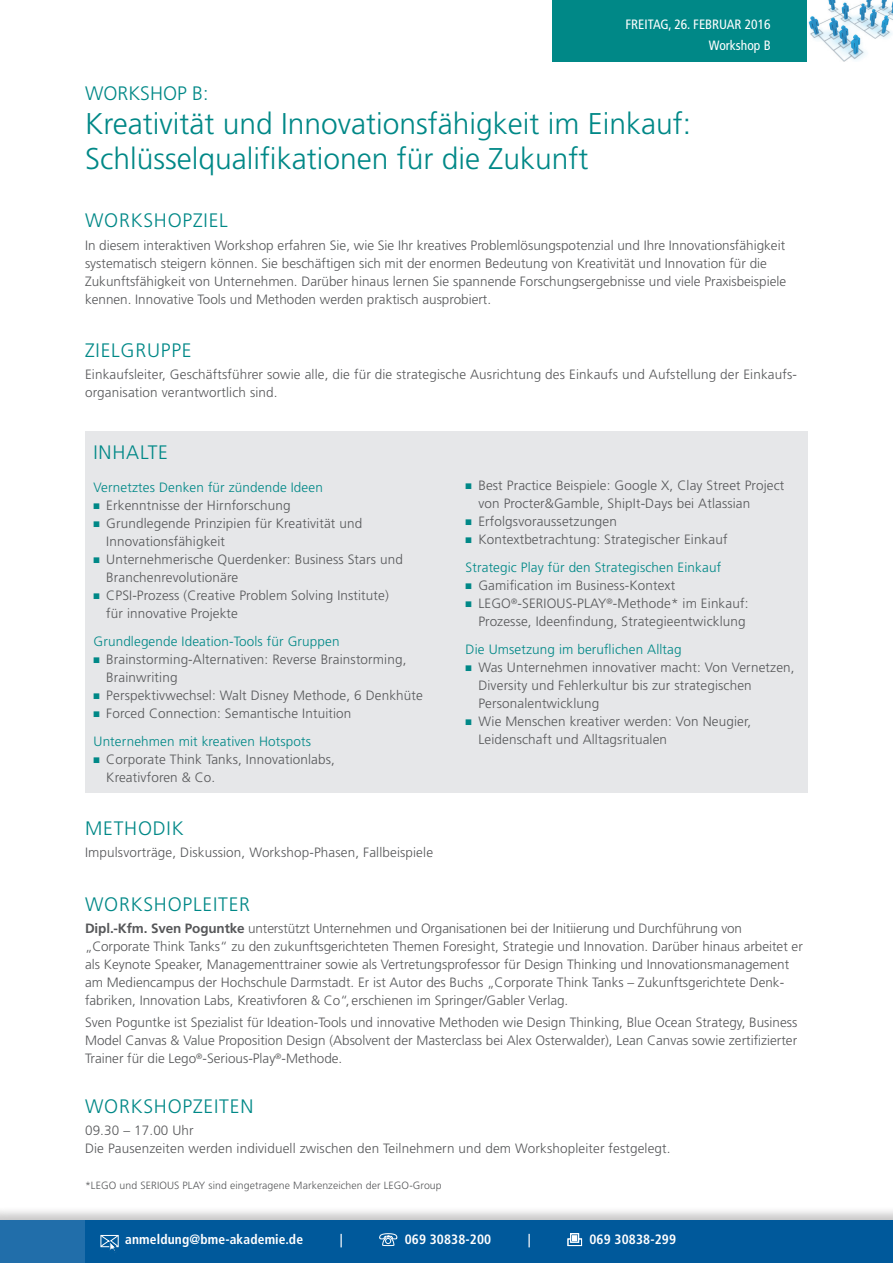
<style>
.page{position:relative;width:893px;height:1263px;background:#fff}
.page>*{position:absolute;margin:0;border:0;box-sizing:border-box;transform-origin:0 0}
.t1{font:300 30px/34.5px "Frutiger LT Std";color:#008887}
.t2{font:300 19.5px "Frutiger LT Std";letter-spacing:.04em;color:#008887}
.t3{font:300 13.5px/18px "Frutiger LT Std";letter-spacing:.01em;color:#57585a}
.t4{font:300 13.5px "Frutiger LT Std";letter-spacing:.01em;color:#008887}
.t5{font:700 condensed 13.5px "Frutiger LT Std";letter-spacing:.01em;color:#fff}
.t6{font:condensed 13.5px/21px "Frutiger LT Std";color:#fff;text-align:right}
.t7{font:300 10.5px "Frutiger LT Std";letter-spacing:.01em;color:#57585a}
.s1{font-family:"Universal Std Newswith Comm Pi";font-weight:400;font-size:11.25px;color:#008887}
.s2{font-weight:700}
</style>
<div class="page">
<div style="left:553px;top:0;width:255px;height:62px;background:#008887"></div>
<img style="left:808px;top:0;width:85px;height:62px">
<div style="left:85px;top:432px;width:723px;height:361px;background:#e6e7e9"></div>
<div style="left:0;top:1206px;width:893px;height:57px;background:#231f20;opacity:.25"></div>
<div style="left:0;top:1220px;width:893px;height:43px;background:#216eaa"></div>
<div style="left:85px;top:1220px;width:808px;height:43px;background:#00599b"></div>
<svg style="left:101px;top:1235px;width:17px;height:16px"></svg>
<svg style="left:379px;top:1233px;width:19px;height:14px"></svg>
<svg style="left:567px;top:1233px;width:15px;height:13px"></svg>
<p class="t6" style="left:625px;top:14px;width:147px">FREITAG, 26. FEBRUAR 2016<br>WORKSHOP B</p>
<h2 class="t2" style="left:85px;top:82px;width:125px">Workshop B:</h2>
<h1 class="t1" style="left:85px;top:107px;width:608px">Kreativität und Innovationsfähigkeit im Einkauf:<br>Schlüsselqualifikationen für die Zukunft</h1>
<h2 class="t2" style="left:85px;top:209px;width:107px">Workshopzie</h2>
<h2 class="t2" style="left:219px;top:209px;width:10px">l</h2>
<p class="t3" style="left:85px;top:236px;width:703px">In diesem interaktiven Workshop erfahren Sie, wie Sie Ihr kreatives Problemlösungspotenzial und Ihre Innovationsfähigkeit systematisch steigern können. Sie beschäftigen sich mit der enormen Bedeutung von Kreativität und Innovation für die Zukunftsfähigkeit von Unternehmen. Darüber hinaus lernen Sie spannende Forschungsergebnisse und viele Praxisbeispiele kennen. Innovative Tools und Methoden werden praktisch ausprobiert.</p>
<h2 class="t2" style="left:85px;top:339px;width:74px">Zielg ruppe</h2>
<p class="t3" style="left:85px;top:366px;width:713px">Einkaufsleiter, Geschäftsführer sowie alle, die für die strategische Ausrichtung des Einkaufs und Aufstellung der Einkaufs&shy;organisation verantwortlich sind.</p>
<h2 class="t2" style="left:94px;top:441px;width:65px">Inhalte</h2>
<p class="t4" style="left:94px;top:479px;width:231px">Vernetztes Denken für zündende Ideen</p>
<p class="t3" style="left:94px;top:496px;width:198px"><span class="s1">◾</span> Erkenntnisse der Hirnforschung</p>
<p class="t3" style="left:94px;top:514px;width:270px"><span class="s1">◾</span> Grundlegende Prinzipien für Kreativität und</p>
<p class="t3" style="left:106px;top:532px;width:120px">Innovationsfähigkeit</p>
<p class="t3" style="left:94px;top:550px;width:311px"><span class="s1">◾</span> Unternehmerische Querdenker: Business Stars und</p>
<p class="t3" style="left:106px;top:568px;width:133px">Branchenrevolutionäre</p>
<p class="t3" style="left:94px;top:586px;width:297px"><span class="s1">◾</span> CPSI-Prozess (Creative Problem Solving Institute)</p>
<p class="t3" style="left:106px;top:604px;width:133px">für innovative Projekte</p>
<p class="t4" style="left:94px;top:633px;width:247px">Grundlegende Ideation-Tools für Gruppen</p>
<p class="t3" style="left:94px;top:650px;width:314px"><span class="s1">◾</span> Brainstorming-Alternativen: Reverse Brainstorming,</p>
<p class="t3" style="left:106px;top:668px;width:73px">Brainwriting</p>
<p class="t3" style="left:94px;top:686px;width:331px"><span class="s1">◾</span> Perspektivwechsel: Walt Disney Methode, 6 Denkhüte</p>
<p class="t3" style="left:94px;top:704px;width:259px"><span class="s1">◾</span> Forced Connection: Semantische Intuition</p>
<p class="t4" style="left:94px;top:733px;width:219px">Unternehmen mit kreativen Hotspots</p>
<p class="t3" style="left:94px;top:750px;width:243px"><span class="s1">◾</span> Corporate Think Tanks, Innovationlabs,</p>
<p class="t3" style="left:106px;top:768px;width:111px">Kreativforen &amp; Co.</p>
<p class="t3" style="left:466px;top:477px;width:320px"><span class="s1">◾</span> Best Practice Beispiele: Google X, Clay Street Project</p>
<p class="t3" style="left:478px;top:495px;width:273px">von Procter&amp;Gamble, ShipIt-Days bei Atlassian</p>
<p class="t3" style="left:466px;top:513px;width:153px"><span class="s1">◾</span> Erfolgsvoraussetzungen</p>
<p class="t3" style="left:466px;top:531px;width:263px"><span class="s1">◾</span> Kontextbetrachtung: Strategischer Einkauf</p>
<p class="t4" style="left:466px;top:560px;width:257px">Strategic Play für den Strategischen Einkauf</p>
<p class="t3" style="left:466px;top:577px;width:211px"><span class="s1">◾</span> Gamification im Business-Kontext</p>
<p class="t3" style="left:466px;top:595px;width:284px"><span class="s1">◾</span> LEGO<sup>®</sup>-SERIOUS-PLAY<sup>®</sup>-Methode* im Einkauf:</p>
<p class="t3" style="left:478px;top:613px;width:269px">Prozesse, Ideenfindung, Strategieentwicklung</p>
<p class="t4" style="left:466px;top:642px;width:217px">Die Umsetzung im beruflichen Alltag</p>
<p class="t3" style="left:466px;top:659px;width:331px"><span class="s1">◾</span> Was Unternehmen innovativer macht: Von Vernetzen,</p>
<p class="t3" style="left:478px;top:677px;width:275px">Diversity und Fehlerkultur bis zur strategischen</p>
<p class="t3" style="left:478px;top:695px;width:122px">Personalentwicklung</p>
<p class="t3" style="left:466px;top:713px;width:287px"><span class="s1">◾</span> Wie Menschen kreativer werden: Von Neugier,</p>
<p class="t3" style="left:478px;top:731px;width:190px">-Leidenschaft und Alltagsritualen</p>
<h2 class="t2" style="left:85px;top:817px;width:30px">Meth</h2>
<h2 class="t2" style="left:138px;top:817px;width:47px">odik</h2>
<p class="t3" style="left:85px;top:844px;width:350px">Impulsvorträge, Diskussion, Workshop-Phasen, Fallbeispiele</p>
<h2 class="t2" style="left:85px;top:893px;width:127px">Workshopleite</h2>
<h2 class="t2" style="left:239px;top:893px;width:12px">r</h2>
<p class="t3" style="left:85px;top:920px;width:719px"><span class="s2">Dipl.-Kfm. Sven Poguntke</span> unterstützt Unternehmen und Organisationen bei der Initiierung und Durchführung von „Corporate Think Tanks“ zu den zukunftsgerichteten Themen Foresight, Strategie und Innovation. Darüber hinaus arbeitet er als Keynote Speaker, Managementtrainer sowie als Vertretungsprofessor für Design Thinking und Innovationsmanagement am Mediencampus der Hochschule Darmstadt. Er ist Autor des Buchs „Corporate Think Tanks – Zukunftsgerichtete Denk&shy;fabriken, Innovation Labs, Kreativforen &amp; Co“, erschienen im Springer/Gabler Verlag.</p>
<p class="t3" style="left:85px;top:1014px;width:714px;text-align:justify">Sven Poguntke ist Spezialist für Ideation-Tools und innovative Methoden wie Design Thinking, Blue Ocean Strategy, Business Model Canvas &amp; Value Proposition Design (Absolvent der Masterclass bei Alex Osterwalder), Lean Canvas sowie zertifizierter Trainer für die Lego<sup>®</sup>-Serious-Play<sup>®</sup>-Methode.</p>
<h2 class="t2" style="left:85px;top:1095px;width:108px">Workshopzeite</h2>
<h2 class="t2" style="left:240px;top:1095px;width:15px">n</h2>
<p class="t3" style="left:85px;top:1121px;width:587px">09.30 – 17.00 Uhr<br>Die Pausenzeiten werden individuell zwischen den Teilnehmern und dem Workshopleiter festgelegt.</p>
<p class="t7" style="left:85px;top:1179px;width:358px">*LEGO und SERIOUS PLAY sind eingetragene Markenzeichen der LEGO-Group</p>
<p class="t5" style="left:125px;top:1231px;width:179px">anmeldung@bme-akademie.de</p>
<p class="t5" style="left:340px;top:1231px;width:4px">|</p>
<p class="t5" style="left:405px;top:1231px;width:88px">069 30838-200</p>
<p class="t5" style="left:528px;top:1231px;width:4px">|</p>
<p class="t5" style="left:589px;top:1231px;width:88px">069 30838-299</p>
</div>
